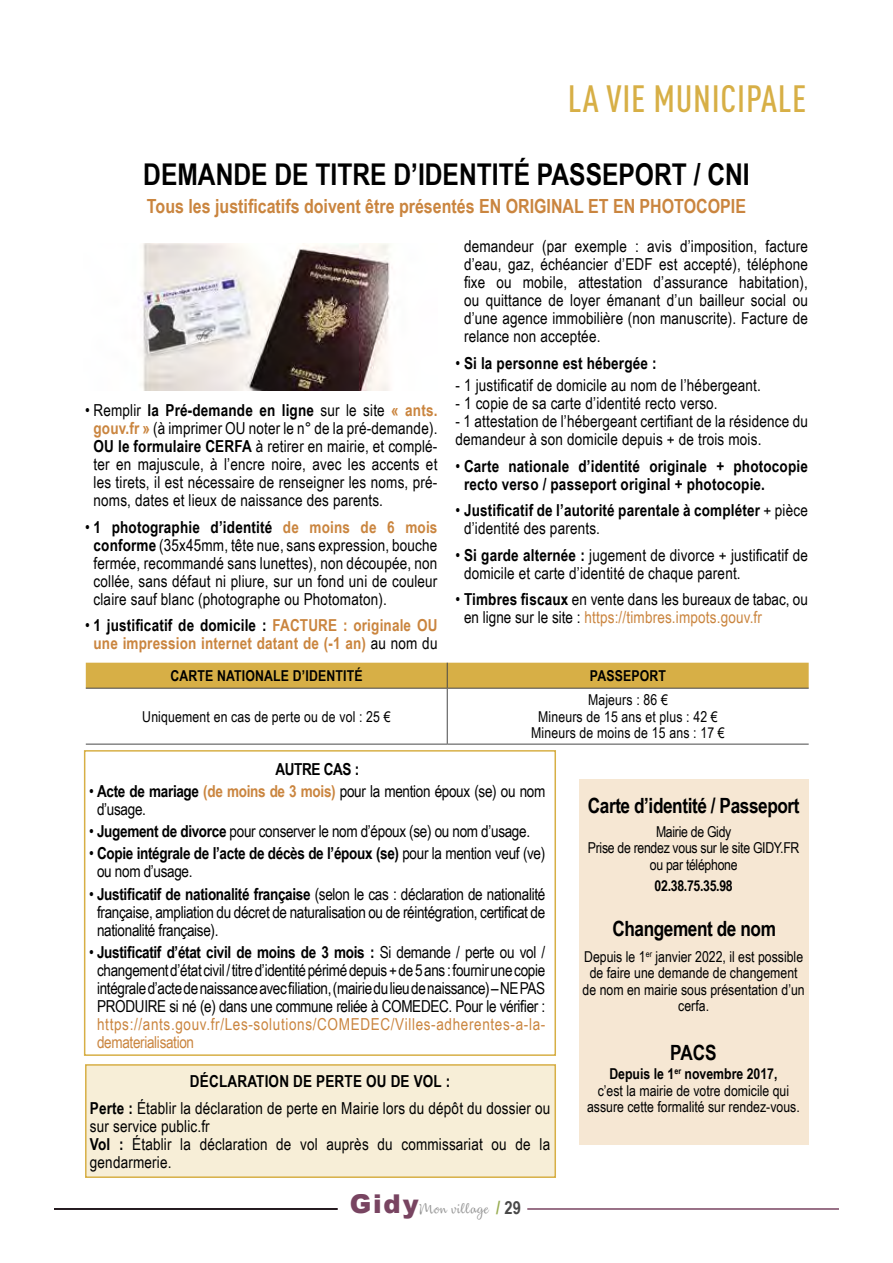
<style>
.page{position:relative;width:893px;height:1263px;background:#fff}
.page>*{position:absolute;margin:0;border:0;box-sizing:border-box;transform-origin:0 0}
.t1{font:500 condensed 37.5px "DIN Pro";letter-spacing:.02em;color:#d7af46}
.t2{font:700 30px "Arial Narrow";color:#000}
.t3{font:700 21px "Arial Narrow";letter-spacing:-.02em;color:#000}
.t4{font:700 19.5px "Arial Narrow";color:#ca853f}
.t5{font:16.5px/18px "Arial Narrow";letter-spacing:.01em;color:#000;text-align:justify}
.t6{font:16.5px/18px "Arial Narrow";letter-spacing:-.02em;color:#000}
.t7{font:700 16.5px/18px "Arial Narrow";letter-spacing:.01em;color:#000}
.t8{font:700 16.5px/18px "Arial Narrow";letter-spacing:.01em;color:#ca853f;text-align:center}
.t9{font:700 16.5px/18px "Arial Narrow";letter-spacing:-.02em;color:#000}
.t10{font:16.5px/18px "Arial Narrow";letter-spacing:.04em;color:#ca853f}
.t11{font:15px/16.5px "Arial Narrow";color:#000;text-align:center}
.t12{font:15px/16.5px "Arial Narrow";letter-spacing:-.02em;color:#000;text-align:center}
.t13{font:700 15px "Arial Narrow";letter-spacing:.01em;color:#000}
.t14{font:13.8px "Dulcelin";letter-spacing:.05em;color:#939393}
.s1{font-weight:700}
.s2{font-weight:700;color:#ca853f}
.s3{font-weight:400;color:#000}
.s4{color:#000}
.s5{font-weight:400}
.s6{color:#ca853f}
.s7{font-family:"Arial";font-weight:900;font-size:25.95px;color:#784461}
.s8{font-family:"Arial Narrow";font-weight:700;font-size:18px;color:#99ad53}
.s9{font-family:"Arial Narrow";font-weight:700;font-size:18px;color:#484848}
</style>
<div class="page">
<hr style="left:527px;top:1208px;width:312px;height:2px;background:#784461">
<div style="left:579px;top:779px;width:230px;height:365px;background:#f6e7d3"></div>
<hr style="left:54px;top:1208px;width:284px;height:2px;background:#000">
<div style="left:85px;top:1064px;width:471px;height:114px;background:#f7eed7;border:2px solid #d7af46"></div>
<div style="left:84px;top:750px;width:472px;height:306px;border:2px solid #d7af46"></div>
<div style="left:86px;top:663px;width:723px;height:25px;background:#d7af46"></div>
<hr style="left:86px;top:688px;width:361px;height:1px;background:#484848">
<hr style="left:447px;top:688px;width:362px;height:1px;background:#484848">
<hr style="left:447px;top:688px;width:1px;height:56px;background:#484848">
<hr style="left:86px;top:744px;width:361px;height:1px;background:#484848">
<hr style="left:447px;top:744px;width:362px;height:1px;background:#484848">
<img style="left:142px;top:243px;width:248px;height:148px">
<h1 class="t1" style="left:568px;top:71px;width:240px">LA VIE MUNICIPALE</h1>
<h2 class="t2" style="left:143px;top:152px;width:608px">DEMANDE DE TITRE D’IDENTITÉ PASSEPORT / CNI</h2>
<p class="t4" style="left:147px;top:191px;width:600px">Tous les justificatifs doivent être présentés EN ORIGINAL ET EN PHOTOCOPIE</p>
<p class="t5" style="left:94px;top:401px;width:345px;text-indent:-8px">• Remplir <span class="s1">la Pré-demande en ligne</span> sur le site <span class="s2">« ants. gouv.fr »</span> (à imprimer OU noter le n° de la pré-demande).<br><span class="s1">OU le formulaire CERFA</span> à retirer en mairie, et complé&shy;ter en majuscule, à l’encre noire, avec les accents et les tirets, il est nécessaire de renseigner les noms, pré&shy;noms, dates et lieux de naissance des parents.</p>
<p class="t5" style="left:94px;top:517px;width:345px;text-indent:-8px">• <span class="s1">1 photographie d’identité</span> <span class="s2">de moins de 6 mois </span><span class="s1">conforme</span> (35x45mm, tête nue, sans expression, bouche fermée, recommandé sans lunettes), non découpée, non collée, sans défaut ni pliure, sur un fond uni de couleur claire sauf blanc (photographe ou Photomaton).</p>
<p class="t8" style="left:85px;top:615px;width:354px"><span class="s3">•</span> <span class="s4">1 justificatif de domicile :</span> FACTURE : originale OU une impression internet datant de (-1 an) <span class="s3">au nom du</span></p>
<p class="t5" style="left:464px;top:237px;width:345px">demandeur (par exemple : avis d’imposition, facture d’eau, gaz, échéancier d’EDF est accepté), téléphone fixe ou mobile, attestation d’assurance habitation), ou quittance de loyer émanant d’un bailleur social ou d’une agence immobilière (non manuscrite). Facture de relance non acceptée.</p>
<p class="t7" style="left:455px;top:353px;width:203px"><span class="s5">•</span> Si la personne est hébergée :</p>
<p class="t5" style="left:455px;top:376px;width:307px">- 1 justificatif de domicile au nom de l’hébergeant.</p>
<p class="t5" style="left:455px;top:394px;width:264px">- 1 copie de sa carte d’identité recto verso.</p>
<p class="t5" style="left:455px;top:412px;width:354px">- 1 attestation de l’hébergeant certifiant de la résidence du demandeur à son domicile depuis + de trois mois.</p>
<p class="t7" style="left:464px;top:456px;width:345px;text-indent:-8px"><span class="s5">•</span> Carte nationale d’identité originale + photocopie recto verso / passeport original + photocopie.</p>
<p class="t7" style="left:464px;top:500px;width:345px;text-indent:-8px"><span class="s5">•</span> Justificatif de l’autorité parentale à compléter <span class="s5">+ pièce d’identité des parents.</span></p>
<p class="t5" style="left:464px;top:545px;width:345px;text-indent:-8px">• <span class="s1">Si garde alternée :</span> jugement de divorce + justificatif de domicile et carte d’identité de chaque parent.</p>
<p class="t5" style="left:464px;top:590px;width:345px;text-indent:-8px">• <span class="s1">Timbres fiscaux</span> en vente dans les bureaux de tabac, ou en ligne sur le site : <span class="s6">https://timbres.impots.gouv.fr</span></p>
<p class="t13" style="left:170px;top:664px;width:194px">CARTE NATIONALE D’IDENTITÉ</p>
<p class="t13" style="left:590px;top:664px;width:78px">PASSEPORT</p>
<p class="t11" style="left:142px;top:707px;width:250px">Uniquement en cas de perte ou de vol : 25 €</p>
<p class="t11" style="left:531px;top:691px;width:195px">Majeurs : 86 €<br>Mineurs de 15 ans et plus : 42 €<br>Mineurs de moins de 15 ans : 17 €</p>
<p class="t9" style="left:275px;top:759px;width:85px">AUTRE CAS :</p>
<p class="t6" style="left:97px;top:781px;width:450px;text-indent:-8px">• <span class="s1">Acte de mariage</span> <span class="s2">(de moins de 3 mois)</span> pour la mention époux (se) ou nom d’usage.</p>
<p class="t6" style="left:89px;top:822px;width:442px">• <span class="s1">Jugement de divorce</span> pour conserver le nom d’époux (se) ou nom d’usage.</p>
<p class="t9" style="left:97px;top:844px;width:450px;text-indent:-8px"><span class="s5">•</span> Copie intégrale de l’acte de décès de l’époux (se) <span class="s5">pour la mention veuf (ve) ou nom d’usage.</span></p>
<p class="t5" style="left:97px;top:884px;width:450px;text-indent:-8px">• <span class="s1">Justificatif de nationalité française</span> (selon le cas : déclaration de nationalité française, ampliation du décret de naturalisation ou de réintégration, certificat de nationalité française).</p>
<p class="t6" style="left:89px;top:942px;width:457px;text-align:center">• <span class="s1">Justificatif d’état civil de moins de 3 mois :</span> Si demande / perte ou vol / changement d’état civil / titre d’identité périmé depuis + de 5 ans : fournir une copie intégrale d’acte de naissance avec filiation, (mairie du lieu de naissance) – NE PAS PRODUIRE si né (e) dans une commune reliée à COMEDEC. Pour le vérifier :</p>
<p class="t10" style="left:97px;top:1014px;width:450px">https://ants.gouv.fr/Les-solutions/COMEDEC/Villes-adherentes-a-la&shy;dematerialisation</p>
<p class="t5" style="left:90px;top:1067px;width:462px;line-height:26.5px;text-align:center"><span class="s1">DÉCLARATION DE PERTE OU DE VOL :<br>Perte :</span> Établir la déclaration de perte en Mairie lors du dépôt du dossier ou</p>
<p class="t5" style="left:90px;top:1116px;width:462px;text-align:left">sur service public.fr<br><span class="s1">Vol :</span> Établir la déclaration de vol auprès du commissariat ou de la gendarmerie.</p>
<p class="t14" style="left:350px;top:1200px;width:173px"><span class="s7">Gidy</span>Mon village <span class="s8">/</span> <span class="s9">29</span></p>
<p class="t3" style="left:588px;top:790px;width:213px">Carte d’identité / Passeport</p>
<p class="t12" style="left:588px;top:823px;width:213px">Mairie de Gidy<br>Prise de rendez vous sur le site GIDY.FR ou par téléphone</p>
<p class="t13" style="left:655px;top:874px;width:80px">02.38.75.35.98</p>
<p class="t3" style="left:612px;top:913px;width:165px">Changement de nom</p>
<p class="t11" style="left:583px;top:948px;width:224px">Depuis le 1<sup>er</sup> janvier 2022, il est possible de faire une demande de changement de nom en mairie sous présentation d’un cerfa.</p>
<p class="t3" style="left:670px;top:1036px;width:48px">PACS</p>
<p class="t11" style="left:587px;top:1065px;width:214px"><span class="s1">Depuis le 1</span><sup>er</sup> <span class="s1">novembre 2017,<br></span>c’est la mairie de votre domicile qui assure cette formalité sur rendez-vous.</p>
</div>
